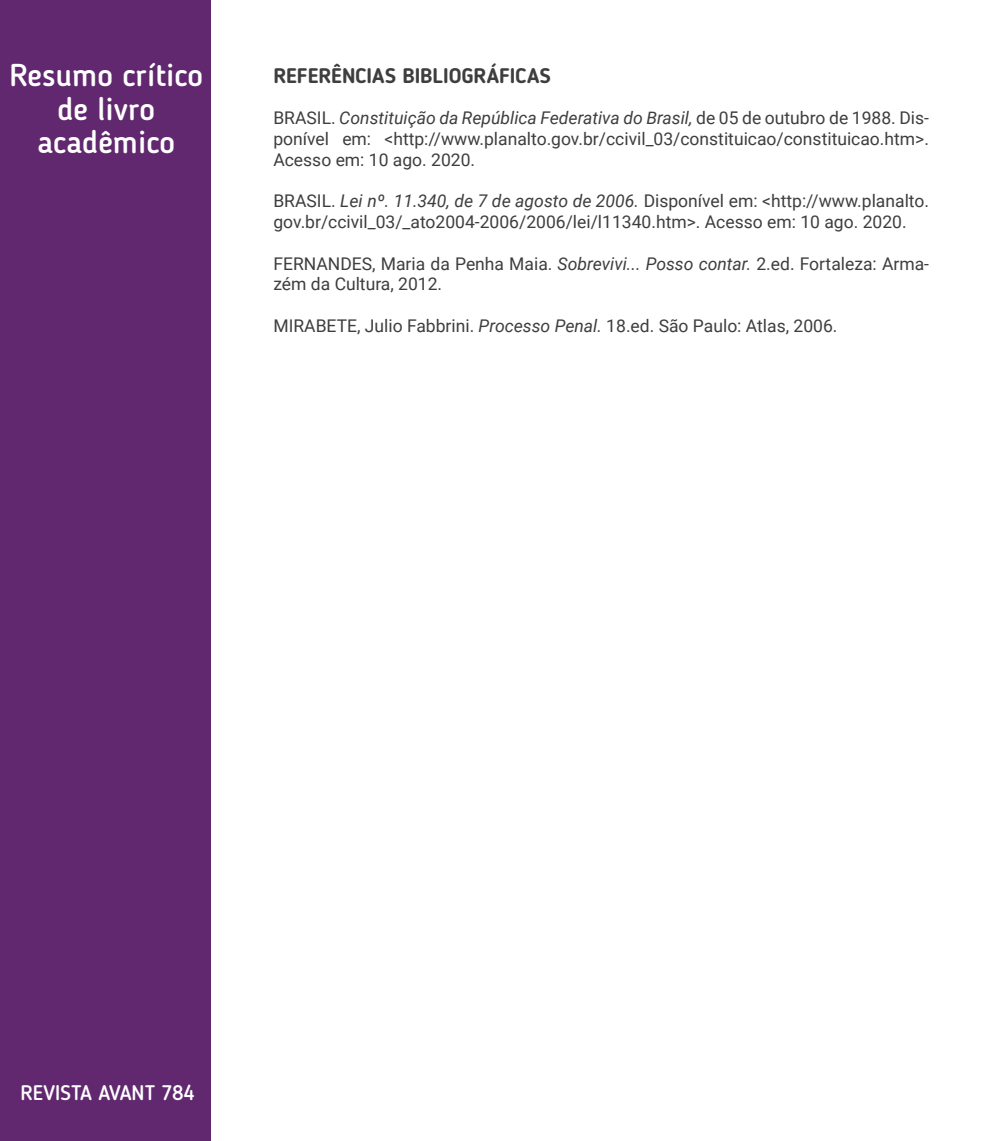
<style>
.page{position:relative;width:993px;height:1141px;background:#fff}
.page>*{position:absolute;margin:0;border:0;box-sizing:border-box;transform-origin:0 0}
.modalidade{font:500 31.5px/33.6px "Blogger Sans";color:#fff;text-align:center}
.RB{font:700 21px "Blogger Sans";color:#3e3e3f}
.t1{font:500 21px "Blogger Sans";color:#fff}
.resumo{font:17.5px/20.8px "Roboto";color:#3e3e3f}
.s1{font-style:italic}
</style>
<div class="page">
<div style="left:0;top:0;width:210px;height:1141px;background:#61286f"></div>
<p class="modalidade" style="left:9px;top:58px;width:195px">Resumo crítico de livro</p>
<p class="modalidade" style="left:37px;top:125px;width:139px">acadêmico</p>
<h1 class="modalidade" style="left:38px;top:58px;width:138px">modalidad</h1>
<p class="RB" style="left:273px;top:63px;width:279px">REFERÊNCIAS BIBLIOGRÁFICAS</p>
<p class="resumo" style="left:273px;top:107px;width:657px;text-align:justify">BRASIL. <span class="s1">Constituição da República Federativa do Brasil,</span> de 05 de outubro de 1988. Dis&shy;ponível em: &lt;http://www.planalto.gov.br/ccivil_03/constituicao/constituicao.htm&gt;.<br>Acesso em: 10 ago. 2020.</p>
<p class="resumo" style="left:273px;top:190px;width:657px">BRASIL. <span class="s1">Lei nº. 11.340, de 7 de agosto de 2006.</span> Disponível em: &lt;http://www.planalto. gov.br/ccivil_03/_ato2004-2006/2006/lei/l11340.htm&gt;. Acesso em: 10 ago. 2020.</p>
<p class="resumo" style="left:273px;top:252px;width:657px">FERNANDES, Maria da Penha Maia. <span class="s1">Sobrevivi... Posso contar.</span> 2.ed. Fortaleza: Arma&shy;zém da Cultura, 2012.</p>
<p class="resumo" style="left:273px;top:315px;width:565px">MIRABETE, Julio Fabbrini. <span class="s1">Processo Penal.</span> 18.ed. São Paulo: Atlas, 2006.</p>
<p class="t1" style="left:21px;top:1080px;width:175px">REVISTA AVANT 784</p>
</div>
